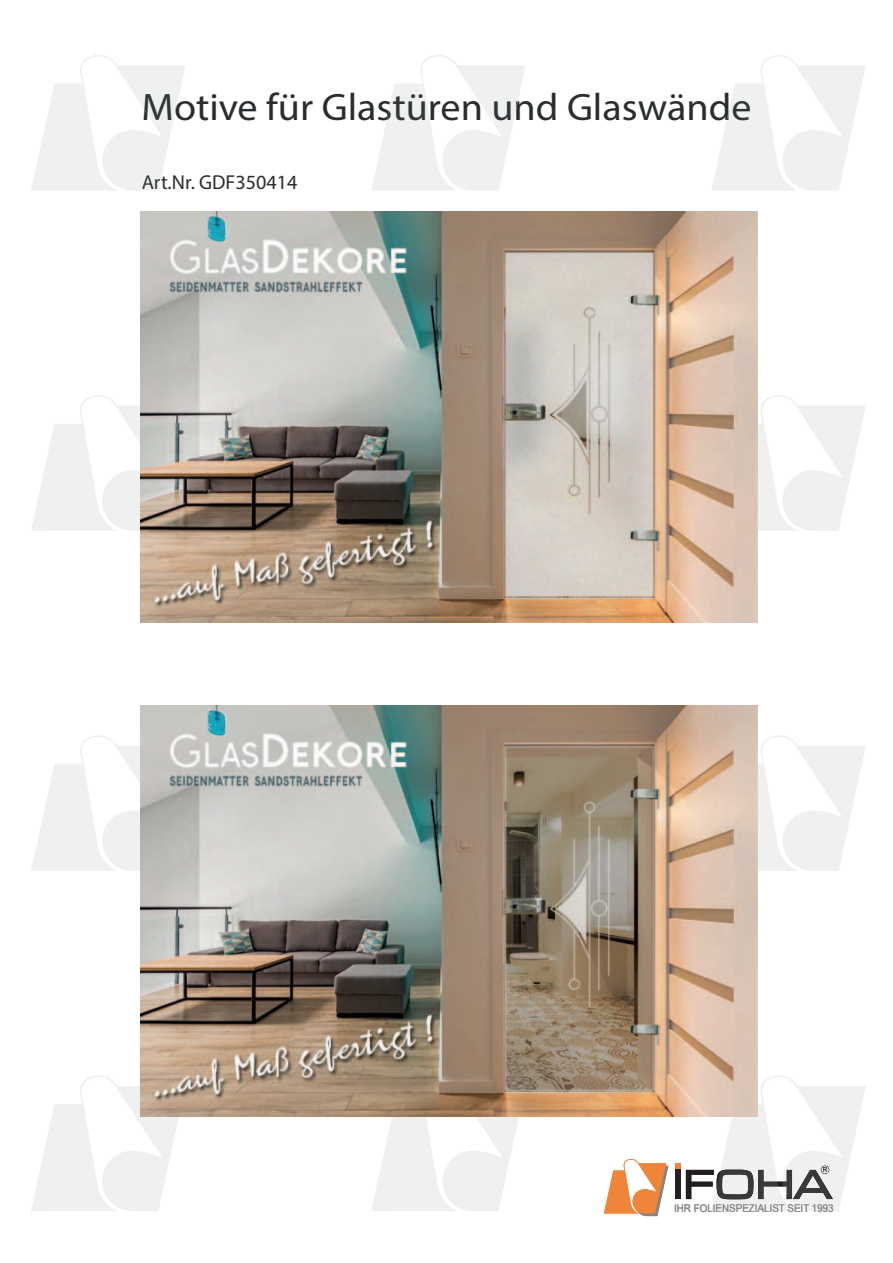
<style>
.page{position:relative;width:893px;height:1263px;background:#fff}
.page>*{position:absolute;margin:0;border:0;box-sizing:border-box;transform-origin:0 0}
.t1{font:38.4px ".notdef";color:#323639;scale:1.05 1}
.t2{font:20.25px ".notdef";color:#292d2f}
.t3{font:10.5px "Arial";color:#888485;scale:.93 1}
.t4{font:700 7.2px "Arial";color:#231f20}
.s1{color:#323639}
</style>
<div class="page">
<svg style="left:604px;top:1159px;width:64px;height:57px"></svg>
<div style="left:675px;top:1170px;width:5px;height:29px;background:#231f20"></div>
<svg style="left:675px;top:1163px;width:5px;height:5px"></svg>
<svg style="left:712px;top:55px;width:153px;height:135px"></svg>
<svg style="left:758px;top:395px;width:108px;height:136px"></svg>
<svg style="left:758px;top:735px;width:108px;height:136px"></svg>
<svg style="left:686px;top:1076px;width:180px;height:135px"></svg>
<svg style="left:711px;top:1204px;width:63px;height:7px"></svg>
<svg style="left:372px;top:55px;width:153px;height:135px"></svg>
<svg style="left:371px;top:1116px;width:155px;height:95px"></svg>
<svg style="left:31px;top:55px;width:154px;height:135px"></svg>
<svg style="left:31px;top:395px;width:110px;height:136px"></svg>
<svg style="left:31px;top:735px;width:110px;height:136px"></svg>
<svg style="left:31px;top:1075px;width:154px;height:136px"></svg>
<img style="left:141px;top:211px;width:617px;height:411px">
<img style="left:141px;top:705px;width:617px;height:411px">
<p class="t1" style="left:141px;top:85px;width:582px">Motive für Glastüren und Glaswände</p>
<p class="t2" style="left:142px;top:170px;width:157px"><span class="s1">Art</span>.Nr. GDF350414</p>
<p class="t4" style="left:822px;top:1166px;width:7px">R</p>
<p class="t3" style="left:674px;top:1202px;width:173px">IHR FOLIENSPEZIALIST SEIT 1993</p>
</div>
